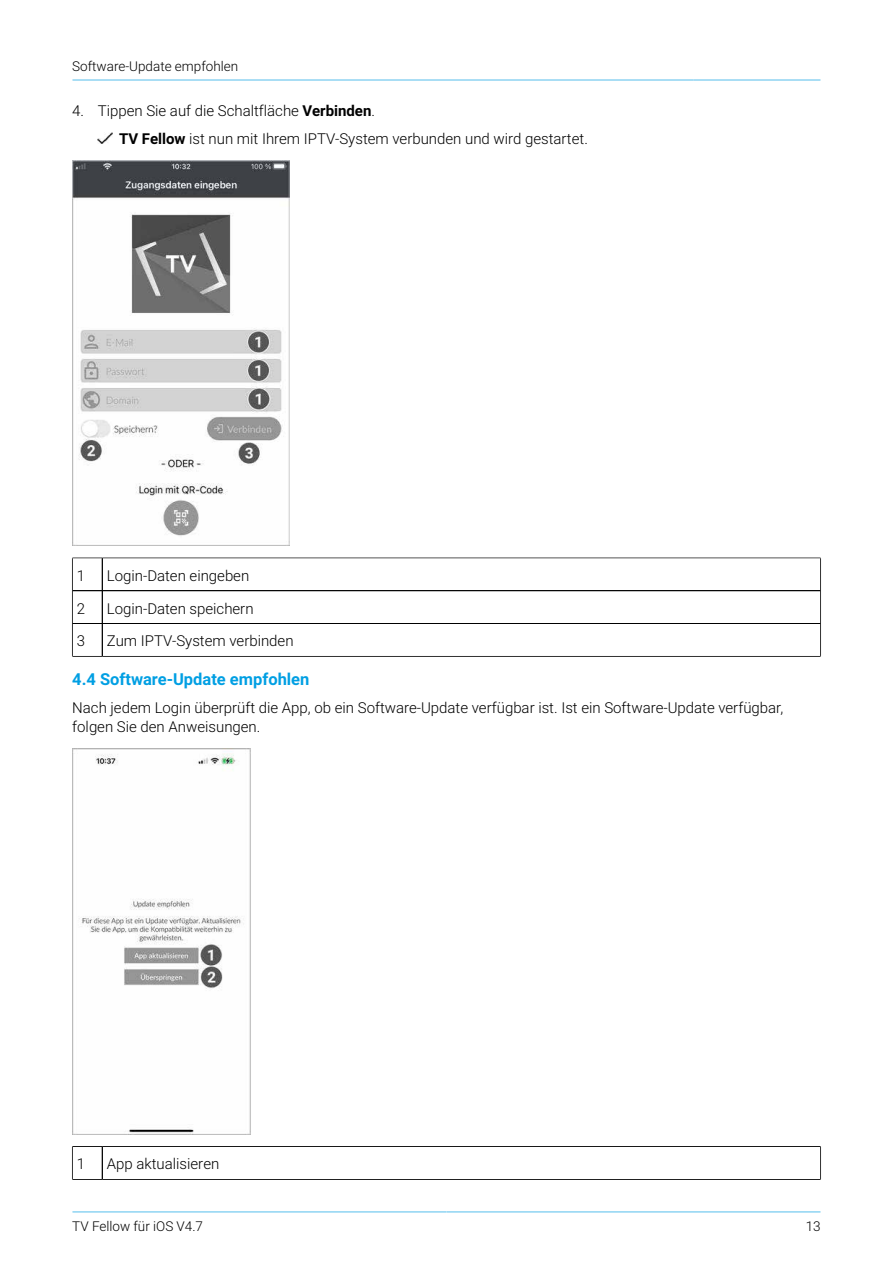
<style>
.page{position:relative;width:893px;height:1263px;background:#fff}
.page>*{position:absolute;margin:0;border:0;box-sizing:border-box;transform-origin:0 0}
.t1{font:700 16.5px "Roboto";color:#009fe3}
.t2{font:300 15px/28px "Roboto";color:#000}
.t3{font:300 13.5px "Roboto";color:#000}
.s1{font-weight:700}
</style>
<div class="page">
<svg style="left:72px;top:80px;width:749px;height:1px"></svg>
<img style="left:98px;top:133px;width:14px;height:11px">
<img style="left:72px;top:160px;width:217px;height:386px">
<svg style="left:72px;top:558px;width:749px;height:99px"></svg>
<img style="left:72px;top:749px;width:179px;height:385px">
<svg style="left:72px;top:1146px;width:749px;height:34px"></svg>
<svg style="left:72px;top:1211px;width:749px;height:1px"></svg>
<p class="t3" style="left:72px;top:57px;width:167px">Software-Update empfohlen</p>
<p class="t2" style="left:119px;top:96px;width:470px;text-indent:-47px">4. Tippen Sie auf die Schaltfläche <span class="s1">Verbinden</span>.<br><span class="s1">TV Fellow</span> ist nun mit Ihrem IPTV-System verbunden und wird gestartet.</p>
<p class="t2" style="left:77px;top:561px;width:10px">1</p>
<p class="t2" style="left:107px;top:561px;width:144px">Login-Daten eingeben</p>
<p class="t2" style="left:77px;top:594px;width:10px">2</p>
<p class="t2" style="left:107px;top:594px;width:148px">Login-Daten speichern</p>
<p class="t2" style="left:77px;top:626px;width:10px">3</p>
<p class="t2" style="left:107px;top:626px;width:188px">Zum IPTV-System verbinden</p>
<p class="t1" style="left:72px;top:668px;width:239px">4.4 Software-Update empfohlen</p>
<p class="t2" style="left:72px;top:697px;width:712px;line-height:19.5px">Nach jedem Login überprüft die App, ob ein Software-Update verfügbar ist. Ist ein Software-Update verfügbar, folgen Sie den Anweisungen.</p>
<p class="t2" style="left:77px;top:1149px;width:10px">1</p>
<p class="t2" style="left:107px;top:1149px;width:114px">App aktualisieren</p>
<p class="t3" style="left:72px;top:1217px;width:132px">TV Fellow für iOS V4.7</p>
<p class="t3" style="left:806px;top:1217px;width:16px">13</p>
</div>
